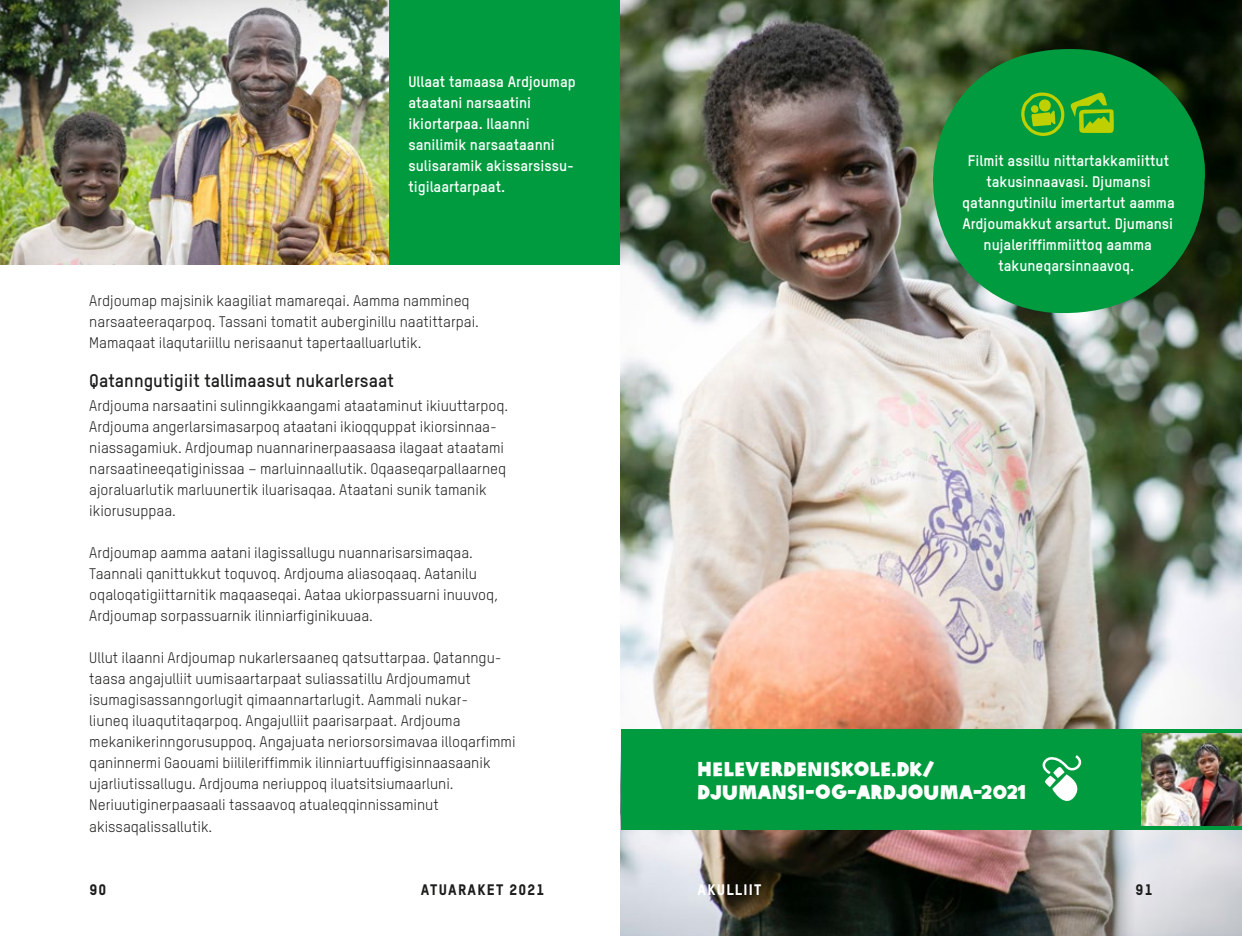
<style>
.page{position:relative;width:1242px;height:936px;background:#fff}
.page>*{position:absolute;margin:0;border:0;box-sizing:border-box;transform-origin:0 0}
.t1{font:19.5px/22.5px "Oxfam Global Headline";color:#fff}
.t2{font:700 18px "Oxfam TSTARPRO";color:#1d1d1b}
.t3{font:15px/21px "Oxfam TSTARPRO";color:#1d1d1b}
.t4{font:700 15px/21px "Oxfam TSTARPRO";color:#fff;text-align:center}
.t5{font:15px "Oxfam TSTARPRO Headline";letter-spacing:.08em;color:#1d1d1b}
.t6{font:15px "Oxfam TSTARPRO Headline";letter-spacing:.08em;color:#fff}
</style>
<div class="page">
<div style="left:0;top:0;width:629px;height:264px;background:#009b3e"></div>
<img style="left:621px;top:0;width:621px;height:935px">
<div style="left:621px;top:729px;width:621px;height:100px;background:#009b3e"></div>
<img style="left:1141px;top:734px;width:101px;height:91px">
<svg style="left:925px;top:48px;width:286px;height:270px;background:#13873e"></svg>
<svg style="left:1070px;top:92px;width:43px;height:41px;background:#5db41f"></svg>
<svg style="left:1021px;top:92px;width:43px;height:44px;background:#55b222"></svg>
<svg style="left:1042px;top:755px;width:39px;height:46px"></svg>
<img style="left:0;top:0;width:388px;height:264px">
<p class="t4" style="left:408px;top:69px;width:169px;text-align:left">Ullaat tamaasa Ardjoumap ataatani narsaatini ikiortarpaa. Ilaanni sanilimik narsaataanni sulisaramik akissarsissu&shy;tigilaartarpaat.</p>
<p class="t3" style="left:89px;top:289px;width:391px">Ardjoumap majsinik kaagiliat mamareqai. Aamma nammineq narsaateeraqarpoq. Tassani tomatit auberginillu naatittarpai.<br>Mamaqaat ilaqutariillu nerisaanut tapertaalluarlutik.</p>
<p class="t2" style="left:89px;top:367px;width:306px">Qatanngutigiit tallimaasut nukarlersaat</p>
<p class="t3" style="left:89px;top:394px;width:420px">Ardjouma narsaatini sulinngikkaangami ataataminut ikiuuttarpoq.<br>Ardjouma angerlarsimasarpoq ataatani ikioqquppat ikiorsinnaa&shy;niassagamiuk. Ardjoumap nuannarinerpaasaasa ilagaat ataatami narsaatineeqatiginissaa – marluinnaallutik. Oqaaseqarpallaarneq ajoraluarlutik marluunertik iluarisaqaa. Ataatani sunik tamanik ikiorusuppaa.</p>
<p class="t3" style="left:89px;top:541px;width:411px">Ardjoumap aamma aatani ilagissallugu nuannarisarsimaqaa.<br>Taannali qanittukkut toquvoq. Ardjouma aliasoqaaq. Aatanilu oqaloqatigiittarnitik maqaaseqai. Aataa ukiorpassuarni inuuvoq, Ardjoumap sorpassuarnik ilinniarfiginikuuaa.</p>
<p class="t3" style="left:89px;top:646px;width:428px">Ullut ilaanni Ardjoumap nukarlersaaneq qatsuttarpaa. Qatanngu&shy;taasa angajulliit uumisaartarpaat suliassatillu Ardjoumamut isumagisassanngorlugit qimaannartarlugit. Aammali nukar-<br>liuneq iluaqutitaqarpoq. Angajulliit paarisarpaat. Ardjouma mekanikerinngorusuppoq. Angajuata neriorsorsimavaa illoqarfimmi qaninnermi Gaouami biilileriffimmik ilinniartuuffigisinnaasaanik ujarliutissallugu. Ardjouma neriuppoq iluatsitsiumaarluni.<br>Neriuutiginerpaasaali tassaavoq atualeqqinnissaminut akissaqalissallutik.</p>
<p class="t4" style="left:962px;top:149px;width:214px">Filmit assillu nittartakkamiittut takusinnaavasi. Djumansi qatanngutinilu imertartut aamma<br>Ardjoumakkut arsartut. Djumansi nujaleriffimmiittoq aamma takuneqarsinnaavoq.</p>
<h1 class="t1" style="left:697px;top:755px;width:331px">HELEVERDENISKOLE.DK/<br>DJUMANSI-OG-ARDJOUMA-2021</h1>
<p class="t5" style="left:89px;top:877px;width:18px">90</p>
<p class="t5" style="left:421px;top:877px;width:125px">ATUARAKET 2021</p>
<p class="t6" style="left:697px;top:877px;width:65px">AKULLIIT</p>
<p class="t5" style="left:1135px;top:877px;width:19px">91</p>
</div>
